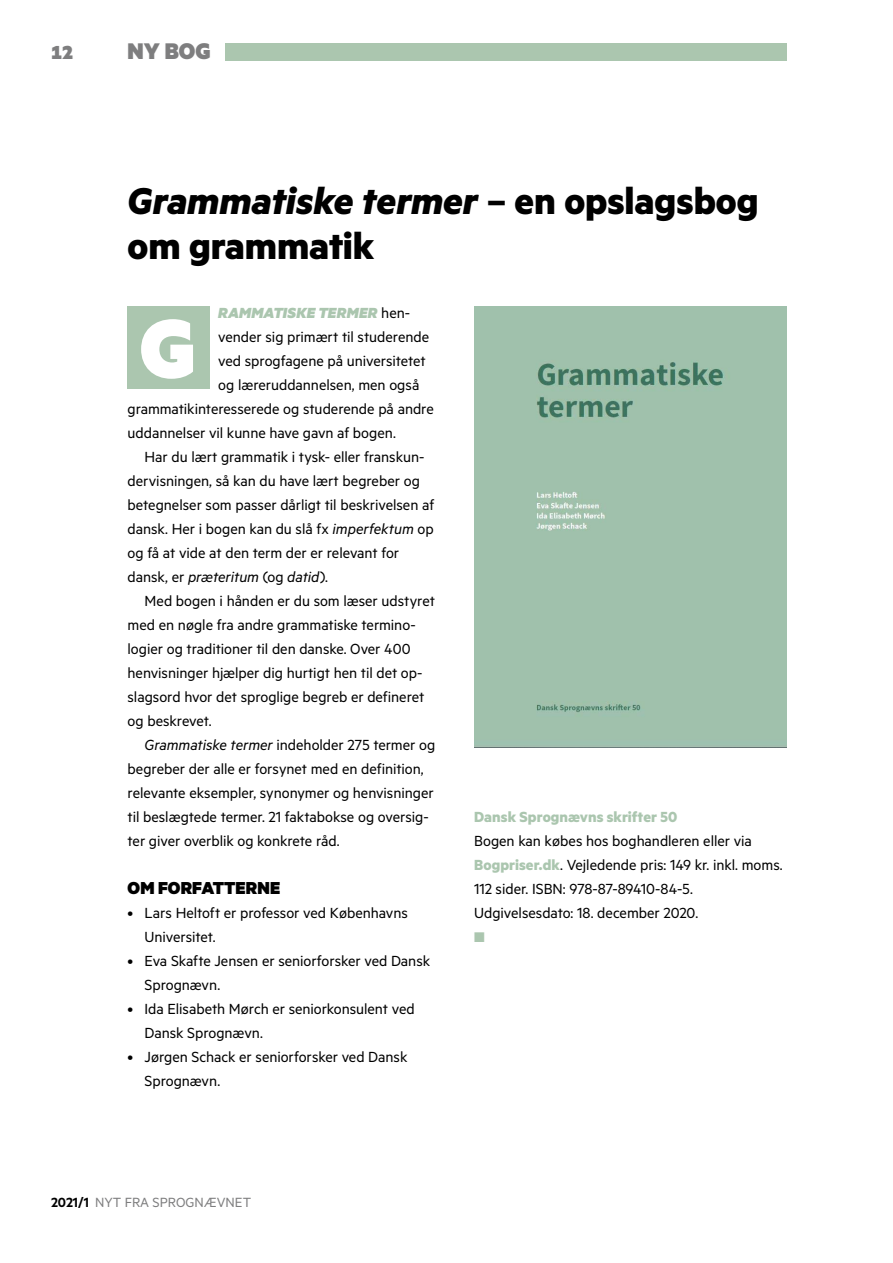
<style>
.page{position:relative;width:893px;height:1263px;background:#fff}
.page>*{position:absolute;margin:0;border:0;box-sizing:border-box;transform-origin:0 0}
.t1{font:900 94.05px "Metric";color:#fff}
.t2{font:700 42px/45px "Metric";letter-spacing:-.005em;color:#000}
.t3{font:900 25.5px "Metric";color:#7e7e7f}
.t4{font:900 21.3px "Metric";color:#7e7e7f}
.t5{font:900 19.5px "Metric";letter-spacing:.005em;color:#000}
.NFSBrød_indryk{font:16.5px/24px "Metric";letter-spacing:-.005em;color:#000}
.NFSBrød{font:16.5px "Metric";color:#000}
.NFSBrød_Bullets{font:16.5px/24px "Metric";letter-spacing:-.005em;color:#000}
.t6{font:700 16.5px "Metric";letter-spacing:.005em;color:#abc6af}
.NFSBrød-2{font:italic 900 16.5px "Metric";letter-spacing:.015em;color:#abc6af}
.t7{font:15px "Metric";color:#7e7e7f}
.t8{font:13.95px "Zapf Dingbats Std";color:#abc6af}
.s1{font-style:italic}
.s2{font-weight:400;font-style:normal;color:#000}
.s3{font-weight:700;color:#abc6af}
.s4{font-weight:600;color:#000}
</style>
<div class="page">
<div style="left:225px;top:43px;width:562px;height:17px;background:#abc6af"></div>
<div style="left:127px;top:306px;width:83px;height:83px;background:#abc6af"></div>
<div style="left:474px;top:306px;width:313px;height:442px;background:#a0c1ac"></div>
<p class="t4" style="left:51px;top:39px;width:24px">12</p>
<h3 class="t3" style="left:128px;top:35px;width:85px">NY BOG</h3>
<h2 class="t2" style="left:128px;top:177px;width:633px"><span class="s1">Grammatiske termer</span> – en opslagsbog om grammatik</h2>
<p class="NFSBrød-2" style="left:218px;top:302px;width:193px">RAMMATISKE TERMER <span class="s2">hen-</span></p>
<p class="NFSBrød" style="left:218px;top:327px;width:212px">vender sig primært til studerende</p>
<p class="NFSBrød" style="left:218px;top:351px;width:209px">ved sprogfagene på universitetet</p>
<p class="NFSBrød" style="left:218px;top:375px;width:203px">og læreruddannelsen, men også</p>
<p class="NFSBrød" style="left:128px;top:399px;width:308px">grammatikinteresserede og studerende på andre</p>
<p class="NFSBrød" style="left:128px;top:423px;width:270px">uddannelser vil kunne have gavn af bogen.</p>
<p class="NFSBrød_indryk" style="left:128px;top:444px;width:308px;text-indent:17px">Har du lært grammatik i tysk- eller franskun&shy;dervisningen, så kan du have lært begreber og betegnelser som passer dårligt til beskrivelsen af dansk. Her i bogen kan du slå fx <span class="s1">imperfektum</span> op og få at vide at den term der er relevant for dansk, er <span class="s1">præteritum</span> (og <span class="s1">datid</span>).</p>
<p class="NFSBrød_indryk" style="left:128px;top:588px;width:309px;text-indent:17px">Med bogen i hånden er du som læser udstyret med en nøgle fra andre grammatiske termino&shy;logier og traditioner til den danske. Over 400 henvisninger hjælper dig hurtigt hen til det op&shy;slagsord hvor det sproglige begreb er defineret og beskrevet.</p>
<p class="NFSBrød_indryk" style="left:128px;top:732px;width:309px;text-indent:17px"><span class="s1">Grammatiske termer</span> indeholder 275 termer og begreber der alle er forsynet med en definition, relevante eksempler, synonymer og henvisninger til beslægtede termer. 21 faktabokse og oversig&shy;ter giver overblik og konkrete råd.</p>
<h4 class="t5" style="left:128px;top:876px;width:154px">OM FORFATTERNE</h4>
<p class="NFSBrød_Bullets" style="left:145px;top:900px;width:265px;text-indent:-17px">• Lars Heltoft er professor ved Københavns<br>Universitet.</p>
<p class="NFSBrød_Bullets" style="left:145px;top:948px;width:287px;text-indent:-17px">• Eva Skafte Jensen er seniorforsker ved Dansk<br>Sprognævn.</p>
<p class="NFSBrød_Bullets" style="left:145px;top:996px;width:272px;text-indent:-17px">• Ida Elisabeth Mørch er seniorkonsulent ved<br>Dansk Sprognævn.</p>
<p class="NFSBrød_Bullets" style="left:145px;top:1044px;width:264px;text-indent:-17px">• Jørgen Schack er seniorforsker ved Dansk<br>Sprognævn.</p>
<p class="t1" style="left:140px;top:289px;width:57px">G</p>
<p class="t6" style="left:474px;top:807px;width:205px">Dansk Sprognævns skrifter 50</p>
<p class="NFSBrød" style="left:474px;top:831px;width:279px">Bogen kan købes hos boghandleren eller via</p>
<p class="NFSBrød" style="left:474px;top:855px;width:310px"><span class="s3">Bogpriser.dk</span>. Vejledende pris: 149 kr. inkl. moms.</p>
<p class="NFSBrød" style="left:474px;top:879px;width:220px">112 sider. ISBN: 978-87-89410-84-5.</p>
<p class="NFSBrød" style="left:474px;top:903px;width:226px">Udgivelsesdato: 18. december 2020.</p>
<p class="t8" style="left:474px;top:931px;width:12px">■</p>
<p class="t7" style="left:51px;top:1193px;width:202px"><span class="s4">2021/1</span> NYT FRA SPROGNÆVNET</p>
</div>
